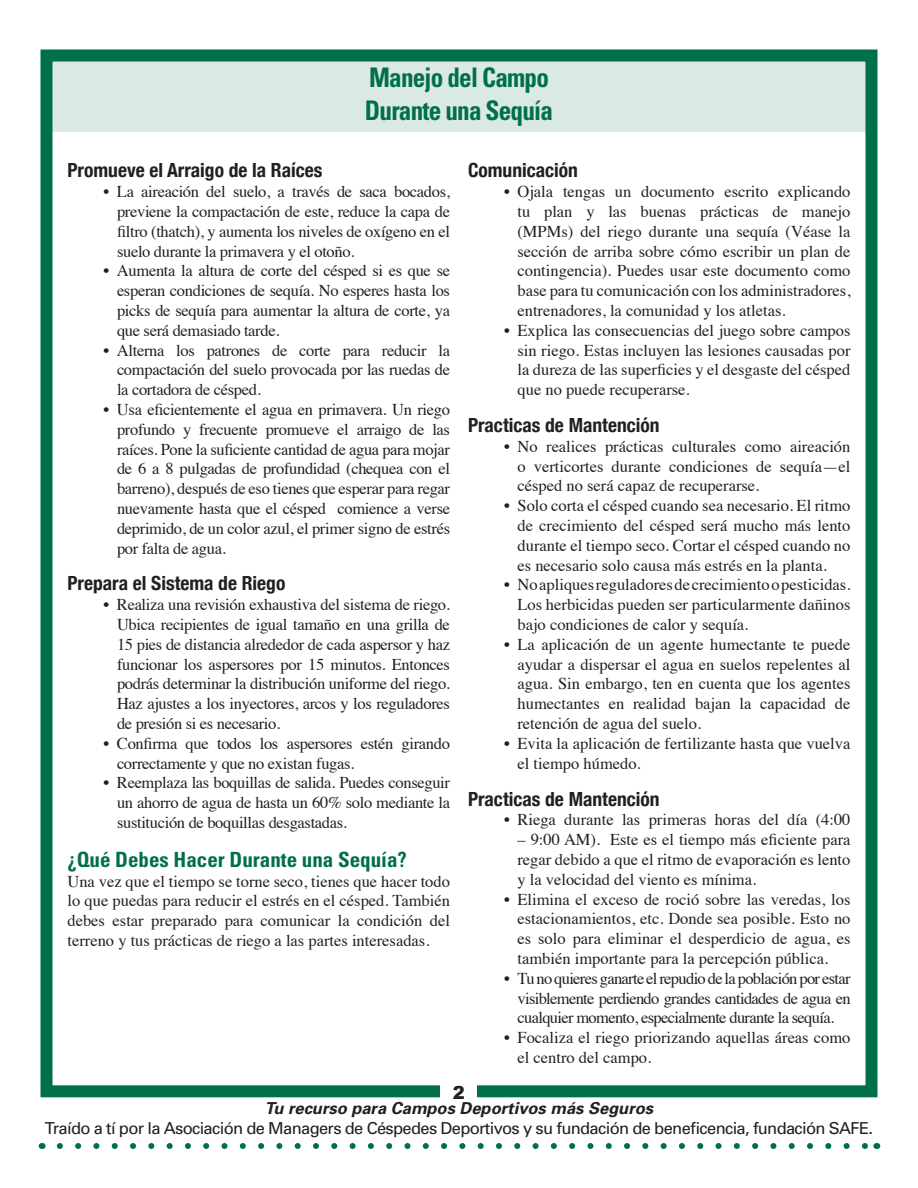
<style>
.page{position:relative;width:918px;height:1188px;background:#fff}
.page>*{position:absolute;margin:0;border:0;box-sizing:border-box;transform-origin:0 0}
.t1{font:700 condensed 27px/32.4px "Univers";letter-spacing:-.03em;color:#007049;scale:.93 1}
.Subhead_1{font:700 condensed 21px "Univers";color:#007049}
.Subhead_2{font:700 condensed 19.5px "Helvetica Neue";color:#231f20}
.t2{font:900 18px "Arial";color:#231f20}
.Body_Bullets{font:16.5px/19.8px "Times";color:#231f20;text-align:justify}
.Body{font:16.5px/19.8px "Times";color:#231f20;text-align:justify}
.t3{font:16.5px/19.8px "Univers";letter-spacing:-.04em;color:#231f20;text-align:center}
.Body_Bullets-2{font:16.5px/19.8px "Times";letter-spacing:-.02em;color:#231f20}
.s1{font-weight:700;font-style:italic}
</style>
<div class="page">
<div style="left:46px;top:51px;width:826px;height:81px;background:#dae9e4"></div>
<div style="left:40px;top:50px;width:838px;height:1047px;border:12px solid #007049"></div>
<svg style="left:60px;top:1143px;width:807px;height:6px"></svg>
<div style="left:441px;top:1080px;width:36px;height:25px;background:#fff"></div>
<p class="t1" style="left:365px;top:62px;width:204px">Manejo del Campo<br>Durante una Sequía</p>
<p class="Subhead_2" style="left:68px;top:159px;width:257px">Promueve el Arraigo de la Raíces</p>
<p class="Body_Bullets" style="left:117px;top:180px;width:335px;text-indent:-14px">• La aireación del suelo, a través de saca bocados, previene la compactación de este, reduce la capa de filtro (thatch), y aumenta los niveles de oxígeno en el suelo durante la primavera y el otoño.</p>
<p class="Body_Bullets" style="left:117px;top:260px;width:335px;text-indent:-14px">• Aumenta la altura de corte del césped si es que se esperan condiciones de sequía. No esperes hasta los picks de sequía para aumentar la altura de corte, ya que será demasiado tarde.</p>
<p class="Body_Bullets" style="left:117px;top:339px;width:335px;text-indent:-14px">• Alterna los patrones de corte para reducir la compactación del suelo provocada por las ruedas de la cortadora de césped.</p>
<p class="Body_Bullets" style="left:117px;top:398px;width:335px;text-indent:-14px">• Usa eficientemente el agua en primavera. Un riego profundo y frecuente promueve el arraigo de las raíces. Pone la suficiente cantidad de agua para mojar de 6 a 8 pulgadas de profundidad (chequea con el barreno), después de eso tienes que esperar para regar nuevamente hasta que el césped comience a verse deprimido, de un color azul, el primer signo de estrés por falta de agua.</p>
<p class="Subhead_2" style="left:68px;top:572px;width:219px">Prepara el Sistema de Riego</p>
<p class="Body_Bullets" style="left:117px;top:593px;width:335px;text-indent:-14px">• Realiza una revisión exhaustiva del sistema de riego.<br>Ubica recipientes de igual tamaño en una grilla de 15 pies de distancia alrededor de cada aspersor y haz funcionar los aspersores por 15 minutos. Entonces podrás determinar la distribución uniforme del riego.<br>Haz ajustes a los inyectores, arcos y los reguladores de presión si es necesario.</p>
<p class="Body_Bullets-2" style="left:117px;top:732px;width:335px;text-indent:-14px">• Confirma que todos los aspersores estén girando correctamente y que no existan fugas.</p>
<p class="Body_Bullets" style="left:117px;top:772px;width:335px;text-indent:-14px">• Reemplaza las boquillas de salida. Puedes conseguir un ahorro de agua de hasta un 60% solo mediante la sustitución de boquillas desgastadas.</p>
<p class="Subhead_1" style="left:68px;top:846px;width:341px">¿Qué Debes Hacer Durante una Sequía?</p>
<p class="Body" style="left:68px;top:870px;width:384px">Una vez que el tiempo se torne seco, tienes que hacer todo lo que puedas para reducir el estrés en el césped. También debes estar preparado para comunicar la condición del terreno y tus prácticas de riego a las partes interesadas.</p>
<p class="Subhead_2" style="left:468px;top:159px;width:112px">Comunicación</p>
<p class="Body_Bullets" style="left:518px;top:180px;width:335px;text-indent:-14px">• Ojala tengas un documento escrito explicando tu plan y las buenas prácticas de manejo (MPMs) del riego durante una sequía (Véase la sección de arriba sobre cómo escribir un plan de contingencia). Puedes usar este documento como base para tu comunicación con los administradores, entrenadores, la comunidad y los atletas.</p>
<p class="Body_Bullets" style="left:518px;top:319px;width:335px;text-indent:-14px">• Explica las consecuencias del juego sobre campos sin riego. Estas incluyen las lesiones causadas por la dureza de las superficies y el desgaste del césped que no puede recuperarse.</p>
<p class="Subhead_2" style="left:468px;top:413px;width:193px">Practicas de Mantención</p>
<p class="Body_Bullets" style="left:518px;top:435px;width:335px;text-indent:-14px">• No realices prácticas culturales como aireación o verticortes durante condiciones de sequía—el césped no será capaz de recuperarse.</p>
<p class="Body_Bullets" style="left:518px;top:494px;width:335px;text-indent:-14px">• Solo corta el césped cuando sea necesario. El ritmo de crecimiento del césped será mucho más lento durante el tiempo seco. Cortar el césped cuando no es necesario solo causa más estrés en la planta.</p>
<p class="Body_Bullets" style="left:518px;top:574px;width:335px;text-indent:-14px">• Noapliquesreguladoresdecrecimientoopesticidas.<br>Los herbicidas pueden ser particularmente dañinos bajo condiciones de calor y sequía.</p>
<p class="Body_Bullets" style="left:518px;top:633px;width:335px;text-indent:-14px">• La aplicación de un agente humectante te puede ayudar a dispersar el agua en suelos repelentes al agua. Sin embargo, ten en cuenta que los agentes humectantes en realidad bajan la capacidad de retención de agua del suelo.</p>
<p class="Body_Bullets" style="left:518px;top:732px;width:334px;text-indent:-14px">• Evita la aplicación de fertilizante hasta que vuelva el tiempo húmedo.</p>
<p class="Subhead_2" style="left:468px;top:787px;width:193px">Practicas de Mantención</p>
<p class="Body_Bullets" style="left:504px;top:809px;width:348px">• Riega durante las primeras horas del día (4:00</p>
<p class="Body_Bullets" style="left:518px;top:828px;width:335px">– 9:00 AM). Este es el tiempo más eficiente para regar debido a que el ritmo de evaporación es lento y la velocidad del viento es mínima.</p>
<p class="Body_Bullets" style="left:518px;top:888px;width:335px;text-indent:-14px">• Elimina el exceso de roció sobre las veredas, los estacionamientos, etc. Donde sea posible. Esto no es solo para eliminar el desperdicio de agua, es también importante para la percepción pública.</p>
<p class="Body_Bullets" style="left:518px;top:967px;width:335px;text-indent:-14px">• Tuno quieres ganarte elrepudio de lapoblaciónpor estar visiblemente perdiendo grandes cantidades de agua en cualquier momento, especialmente durante la sequía.</p>
<p class="Body_Bullets" style="left:518px;top:1026px;width:334px;text-indent:-14px">• Focaliza el riego priorizando aquellas áreas como el centro del campo.</p>
<p class="t2" style="left:453px;top:1082px;width:14px">2</p>
<p class="t3" style="left:45px;top:1099px;width:830px"><span class="s1">Tu recurso para Campos Deportivos más Seguros<br></span>Traído a tí por la Asociación de Managers de Céspedes Deportivos y su fundación de beneficencia, fundación SAFE.</p>
</div>
